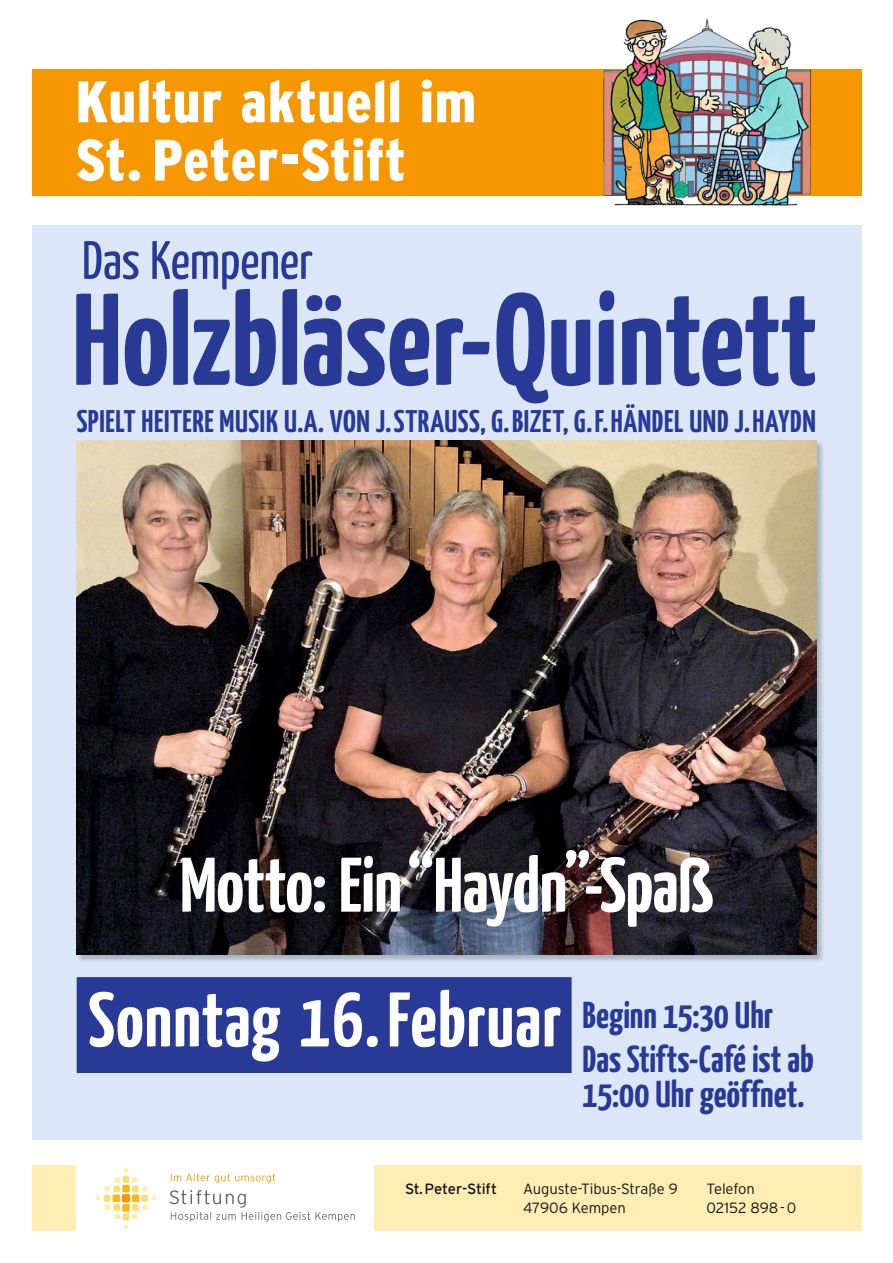
<style>
.page{position:relative;width:893px;height:1263px;background:#fff}
.page>*{position:absolute;margin:0;border:0;box-sizing:border-box;transform-origin:0 0}
.t1{font:700 130.35px "Yanone Kaffeesatz";color:#283996}
.t2{font:700 77.18px "Yanone Kaffeesatz";color:#fff}
.t3{font:900 condensed 58.35px/58.3px "Interstate";letter-spacing:.01em;color:#fff}
.t4{font:54px "Yanone Kaffeesatz";letter-spacing:-.005em;color:#283996}
.t5{font:700 37.5px/43.8px "Yanone Kaffeesatz";color:#283996}
.t6{font:700 31.35px "Yanone Kaffeesatz";letter-spacing:.02em;color:#283996}
.t7{font:300 14.85px/19.1px "Interstate";letter-spacing:-.005em;color:#141415}
.t8{font:14.85px "Interstate";letter-spacing:-.01em;color:#141415}
</style>
<div class="page">
<div style="left:32px;top:69px;width:829px;height:126px;background:#f69700"></div>
<img style="left:599px;top:18px;width:217px;height:188px">
<div style="left:32px;top:1165px;width:829px;height:66px;background:#ffedb3"></div>
<div style="left:77px;top:1165px;width:297px;height:66px;background:#fff"></div>
<svg style="left:96px;top:1168px;width:60px;height:60px"></svg>
<svg style="left:171px;top:1173px;width:104px;height:10px"></svg>
<svg style="left:170px;top:1190px;width:185px;height:32px"></svg>
<div style="left:32px;top:225px;width:829px;height:915px;background:#dbe7f8"></div>
<div style="left:77px;top:440px;width:749px;height:524px;background:#141415;opacity:.25"></div>
<img style="left:77px;top:440px;width:739px;height:515px">
<div style="left:77px;top:977px;width:495px;height:96px;background:#283996"></div>
<h3 class="t3" style="left:75px;top:72px;width:402px">Kultur aktuell im<br>St. Peter-Stift</h3>
<h3 class="t4" style="left:82px;top:227px;width:233px">Das Kempener</h3>
<h1 class="t1" style="left:72px;top:260px;width:747px">Holzbläser-Quintett</h1>
<p class="t6" style="left:77px;top:402px;width:741px">spielt heitere Musik u.a. von J.Strauss, G.Bizet, G.F.Händel und J.Haydn</p>
<h2 class="t2" style="left:180px;top:838px;width:534px">Motto: Ein“Haydn”-Spaß</h2>
<h2 class="t2" style="left:88px;top:972px;width:474px">Sonntag 16.Februar</h2>
<p class="t5" style="left:583px;top:992px;width:233px">Beginn 15:30 Uhr<br>Das Stifts-Café ist ab</p>
<p class="t5" style="left:583px;top:1071px;width:223px">15:00 Uhr geöffnet.</p>
<p class="t8" style="left:405px;top:1180px;width:94px">St. Peter-Stift</p>
<p class="t7" style="left:523px;top:1179px;width:156px">Auguste-Tibus-Straße 9<br>47906 Kempen</p>
<p class="t7" style="left:707px;top:1179px;width:91px">Telefon<br>02152 898-0</p>
</div>
